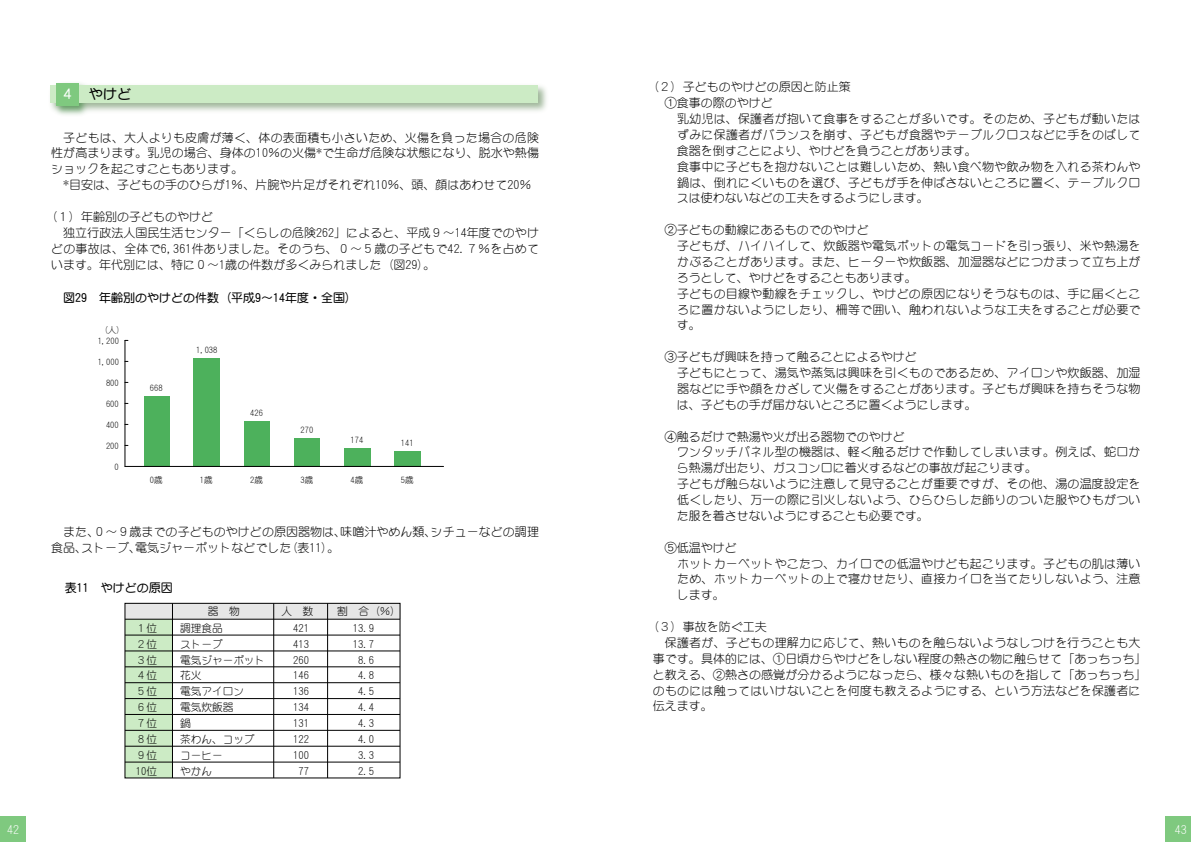
<style>
.page{position:relative;width:1191px;height:842px;background:#fff}
.page>*{position:absolute;margin:0;border:0;box-sizing:border-box;transform-origin:0 0}
.t1{font:14.2px "DF Maru Gothic Std W7";color:#000}
.t2{font:12px/15.9px "DF Maru Gothic Std W3";letter-spacing:.015em;color:#000}
.t3{font:12px "DF Maru Gothic Std W7";color:#000}
.t4{font:12px "DF Maru Gothic Std W3";color:#fff}
.t5{font:10.6px/15.9px "DF Maru Gothic Std W3";color:#000;text-align:center}
.t6{font:8.5px "DF Maru Gothic Std W3";letter-spacing:.005em;color:#000}
.s1{color:#fff}
</style>
<div class="page">
<div style="left:0;top:816px;width:26px;height:26px;background:#7fc97f"></div>
<div style="left:1165px;top:816px;width:26px;height:26px;background:#7fc97f"></div>
<img style="left:50px;top:83px;width:497px;height:32px">
<div style="left:51px;top:85px;width:487px;height:17px;background:#ccebc5"></div>
<div style="left:56px;top:83px;width:23px;height:23px;background:#7fc97f"></div>
<div style="left:125px;top:603px;width:275px;height:16px;background:#e6e6e6"></div>
<div style="left:125px;top:619px;width:47px;height:159px;background:#ccebc5"></div>
<div style="left:144px;top:396px;width:25px;height:70px;background:#4db15c"></div>
<div style="left:194px;top:358px;width:26px;height:108px;background:#4db15c"></div>
<div style="left:244px;top:421px;width:25px;height:45px;background:#4db15c"></div>
<div style="left:294px;top:438px;width:25px;height:28px;background:#4db15c"></div>
<div style="left:344px;top:448px;width:26px;height:18px;background:#4db15c"></div>
<div style="left:394px;top:451px;width:26px;height:15px;background:#4db15c"></div>
<hr style="left:125px;top:340px;width:1px;height:126px;background:#000">
<hr style="left:125px;top:466px;width:318px;height:1px;background:#000">
<div style="left:124px;top:603px;width:276px;height:175px;border:1px solid #000"></div>
<hr style="left:172px;top:603px;width:1px;height:175px;background:#000">
<hr style="left:273px;top:603px;width:1px;height:175px;background:#000">
<hr style="left:327px;top:603px;width:1px;height:175px;background:#000">
<hr style="left:125px;top:619px;width:275px;height:1px;background:#000">
<hr style="left:125px;top:635px;width:275px;height:1px;background:#000">
<hr style="left:125px;top:651px;width:275px;height:1px;background:#000">
<hr style="left:125px;top:666px;width:275px;height:1px;background:#000">
<hr style="left:125px;top:682px;width:275px;height:1px;background:#000">
<hr style="left:125px;top:698px;width:275px;height:1px;background:#000">
<hr style="left:125px;top:714px;width:275px;height:1px;background:#000">
<hr style="left:125px;top:730px;width:275px;height:1px;background:#000">
<hr style="left:125px;top:746px;width:275px;height:1px;background:#000">
<hr style="left:125px;top:762px;width:275px;height:1px;background:#000">
<p class="t1" style="left:60px;top:86px;width:72px"><span class="s1">４</span> やけど</p>
<p class="t2" style="left:51px;top:129px;width:489px;text-align:justify;text-indent:12px">子どもは、大人よりも皮膚が薄く、体の表面積も小さいため、火傷を負った場合の危険性が高まります。乳児の場合、身体の10％の火傷*で生命が危険な状態になり、脱水や熱傷ショックを起こすこともあります。</p>
<p class="t2" style="left:63px;top:177px;width:470px">*目安は、子どもの手のひらが1％、片腕や片足がそれぞれ10％、頭、顔はあわせて20％</p>
<p class="t2" style="left:45px;top:208px;width:169px">（１）年齢別の子どものやけど</p>
<p class="t2" style="left:63px;top:224px;width:477px">独立行政法人国民生活センター「くらしの危険262」によると、平成９～14年度でのやけ</p>
<p class="t2" style="left:51px;top:240px;width:489px">どの事故は、全体で6,361件ありました。そのうち、０～５歳の子どもで42.７％を占めて</p>
<p class="t2" style="left:51px;top:256px;width:386px">います。年代別には、特に０～1歳の件数が多くみられました（図29）。</p>
<p class="t3" style="left:63px;top:291px;width:296px">図29 年齢別のやけどの件数（平成9～14年度・全国）</p>
<p class="t6" style="left:99px;top:325px;width:27px">（人）</p>
<p class="t6" style="left:98px;top:337px;width:23px">1,200</p>
<p class="t6" style="left:98px;top:358px;width:23px">1,000</p>
<p class="t6" style="left:106px;top:379px;width:14px">800</p>
<p class="t6" style="left:106px;top:400px;width:14px">600</p>
<p class="t6" style="left:106px;top:421px;width:14px">400</p>
<p class="t6" style="left:106px;top:442px;width:14px">200</p>
<p class="t6" style="left:115px;top:463px;width:6px">0</p>
<p class="t6" style="left:150px;top:383px;width:14px">668</p>
<p class="t6" style="left:196px;top:345px;width:23px">1,038</p>
<p class="t6" style="left:250px;top:409px;width:14px">426</p>
<p class="t6" style="left:300px;top:425px;width:14px">270</p>
<p class="t6" style="left:350px;top:436px;width:14px">174</p>
<p class="t6" style="left:401px;top:439px;width:14px">141</p>
<p class="t6" style="left:150px;top:475px;width:14px">0歳</p>
<p class="t6" style="left:200px;top:475px;width:14px">1歳</p>
<p class="t6" style="left:250px;top:475px;width:14px">2歳</p>
<p class="t6" style="left:300px;top:475px;width:14px">3歳</p>
<p class="t6" style="left:351px;top:475px;width:14px">4歳</p>
<p class="t6" style="left:401px;top:475px;width:14px">5歳</p>
<p class="t2" style="left:51px;top:523px;width:489px;text-indent:12px">また、０～９歳までの子どものやけどの原因器物は、味噌汁やめん類、シチューなどの調理食品、ストーブ、電気ジャーポットなどでした（表11）。</p>
<p class="t3" style="left:65px;top:581px;width:109px">表11 やけどの原因</p>
<p class="t5" style="left:208px;top:603px;width:33px">器 物</p>
<p class="t5" style="left:281px;top:603px;width:33px">人 数</p>
<p class="t5" style="left:337px;top:603px;width:65px">割 合（％）</p>
<p class="t5" style="left:136px;top:620px;width:23px;text-align:justify">１位２位３位４位５位６位７位８位９位10位</p>
<p class="t5" style="left:180px;top:620px;width:87px;text-align:left">調理食品<br>ストーブ<br>電気ジャーポット花火<br>電気アイロン<br>電気炊飯器<br>鍋<br>茶わん、コップコーヒー<br>やかん</p>
<p class="t5" style="left:293px;top:620px;width:17px">421<br>413<br>260<br>146<br>136<br>134<br>131<br>122<br>100<br>77</p>
<p class="t5" style="left:353px;top:620px;width:23px">13.9<br>13.7<br>8.6<br>4.8<br>4.5<br>4.4<br>4.3<br>4.0<br>3.3<br>2.5</p>
<p class="t2" style="left:665px;top:79px;width:188px;text-indent:-18px">（２）子どものやけどの原因と防止策<br>①食事の際のやけど</p>
<p class="t2" style="left:677px;top:111px;width:465px">乳幼児は、保護者が抱いて食事をすることが多いです。そのため、子どもが動いたはずみに保護者がバランスを崩す、子どもが食器やテーブルクロスなどに手をのばして食器を倒すことにより、やけどを負うことがあります。<br>食事中に子どもを抱かないことは難しいため、熱い食べ物や飲み物を入れる茶わんや鍋は、倒れにくいものを選び、子どもが手を伸ばさないところに置く、テーブルクロスは使わないなどの工夫をするようにします。</p>
<p class="t2" style="left:677px;top:222px;width:465px;text-indent:-12px">②子どもの動線にあるものでのやけど<br>子どもが、ハイハイして、炊飯器や電気ポットの電気コードを引っ張り、米や熱湯をかぶることがあります。また、ヒーターや炊飯器、加湿器などにつかまって立ち上がろうとして、やけどをすることもあります。<br>子どもの目線や動線をチェックし、やけどの原因になりそうなものは、手に届くところに置かないようにしたり、柵等で囲い、触われないような工夫をすることが必要です。</p>
<p class="t2" style="left:677px;top:349px;width:465px;text-indent:-12px">③子どもが興味を持って触ることによるやけど<br>子どもにとって、湯気や蒸気は興味を引くものであるため、アイロンや炊飯器、加湿器などに手や顔をかざして火傷をすることがあります。子どもが興味を持ちそうな物は、子どもの手が届かないところに置くようにします。</p>
<p class="t2" style="left:677px;top:428px;width:465px;text-indent:-12px">④触るだけで熱湯や火が出る器物でのやけど<br>ワンタッチパネル型の機器は、軽く触るだけで作動してしまいます。例えば、蛇口から熱湯が出たり、ガスコンロに着火するなどの事故が起こります。<br>子どもが触らないように注意して見守ることが重要ですが、その他、湯の温度設定を低くしたり、万一の際に引火しないよう、ひらひらした飾りのついた服やひもがついた服を着させないようにすることも必要です。</p>
<p class="t2" style="left:677px;top:539px;width:465px;text-indent:-12px">⑤低温やけど<br>ホットカーペットやこたつ、カイロでの低温やけども起こります。子どもの肌は薄いため、ホットカーペットの上で寝かせたり、直接カイロを当てたりしないよう、注意します。</p>
<p class="t2" style="left:647px;top:619px;width:121px">（３）事故を防ぐ工夫</p>
<p class="t2" style="left:665px;top:634px;width:477px">保護者が、子どもの理解力に応じて、熱いものを触らないようなしつけを行うことも大</p>
<p class="t2" style="left:653px;top:650px;width:495px">事です。具体的には、①日頃からやけどをしない程度の熱さの物に触らせて「あっちっち」</p>
<p class="t2" style="left:653px;top:666px;width:495px">と教える、②熱さの感覚が分かるようになったら、様々な熱いものを指して「あっちっち」</p>
<p class="t2" style="left:653px;top:682px;width:489px">のものには触ってはいけないことを何度も教えるようにする、という方法などを保護者に</p>
<p class="t2" style="left:653px;top:698px;width:61px">伝えます。</p>
<p class="t4" style="left:7px;top:823px;width:13px">42</p>
<p class="t4" style="left:1175px;top:823px;width:13px">43</p>
</div>
